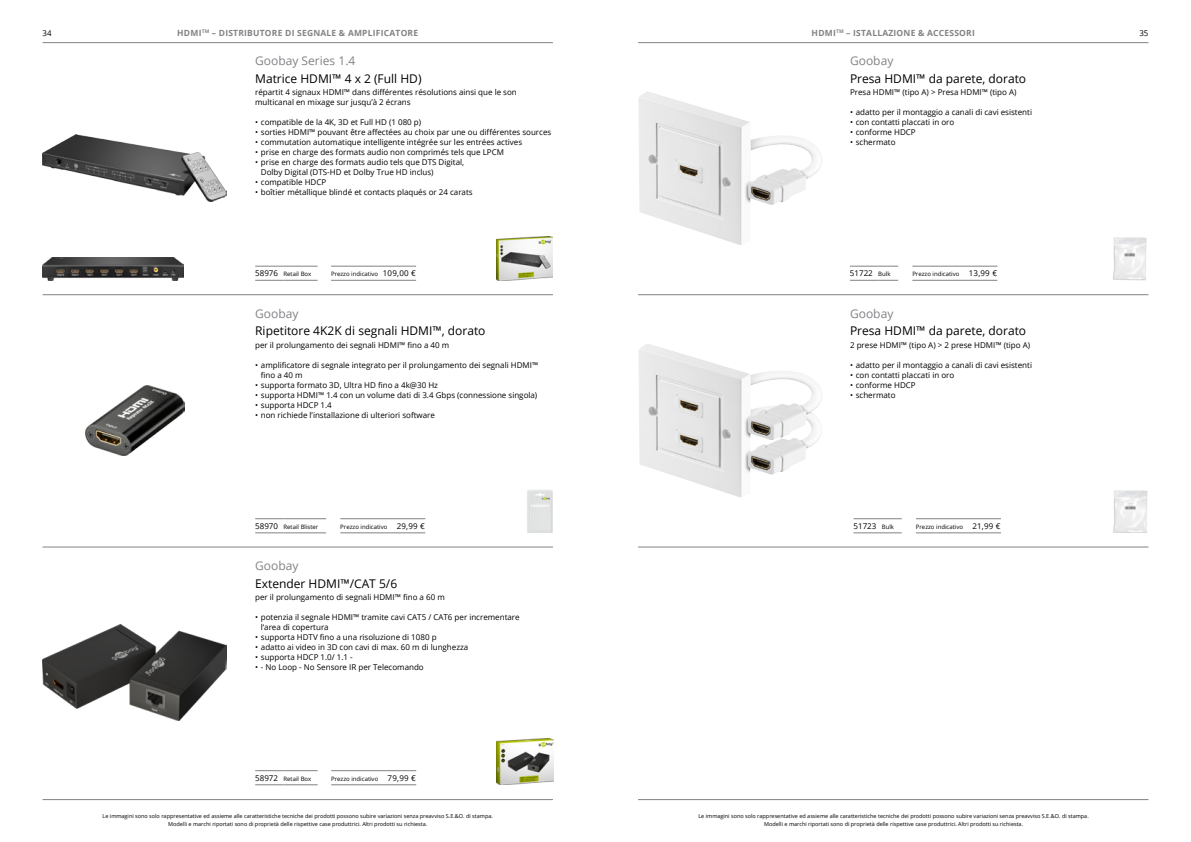
<style>
.page{position:relative;width:1191px;height:842px;background:#fff}
.page>*{position:absolute;margin:0;border:0;box-sizing:border-box;transform-origin:0 0}
.t1{font:12px "Open Sans";color:#000}
.t2{font:12px "Open Sans";color:#808285}
.t3{font:700 8.5px "Open Sans";letter-spacing:.025em;color:#808285}
.t4{font:8px/10px "Open Sans";color:#000}
.t5{font:6px "Open Sans";color:#000}
.t6{font:5.5px/8px "Open Sans";color:#000;text-align:center}
.s1{font-size:8px}
.s2{font-size:6px}
</style>
<div class="page">
<hr style="left:638px;top:42px;width:510px;height:1px;background:#808285">
<hr style="left:43px;top:42px;width:510px;height:1px;background:#808285">
<hr style="left:638px;top:799px;width:510px;height:1px;background:#808285">
<hr style="left:43px;top:799px;width:510px;height:1px;background:#808285">
<hr style="left:43px;top:295px;width:510px;height:1px;background:#808285">
<hr style="left:43px;top:547px;width:510px;height:1px;background:#808285">
<hr style="left:638px;top:295px;width:510px;height:1px;background:#808285">
<hr style="left:638px;top:547px;width:510px;height:1px;background:#808285">
<img style="left:85px;top:386px;width:99px;height:69px">
<img style="left:527px;top:490px;width:26px;height:43px">
<img style="left:43px;top:624px;width:184px;height:97px">
<img style="left:496px;top:738px;width:57px;height:47px">
<img style="left:639px;top:344px;width:183px;height:154px">
<img style="left:1113px;top:490px;width:35px;height:43px">
<img style="left:639px;top:91px;width:183px;height:154px">
<img style="left:1113px;top:237px;width:34px;height:43px">
<img style="left:43px;top:135px;width:184px;height:67px">
<img style="left:496px;top:236px;width:57px;height:44px">
<img style="left:42px;top:258px;width:141px;height:22px">
<hr style="left:340px;top:518px;width:85px;height:1px;background:#808285">
<hr style="left:340px;top:533px;width:85px;height:1px;background:#808285">
<svg style="left:255px;top:518px;width:28px;height:1px"></svg>
<svg style="left:255px;top:533px;width:28px;height:1px"></svg>
<hr style="left:283px;top:518px;width:43px;height:1px;background:#808285">
<hr style="left:283px;top:533px;width:43px;height:1px;background:#808285">
<hr style="left:331px;top:770px;width:85px;height:1px;background:#808285">
<hr style="left:331px;top:785px;width:85px;height:1px;background:#808285">
<svg style="left:255px;top:770px;width:28px;height:1px"></svg>
<svg style="left:255px;top:785px;width:28px;height:1px"></svg>
<hr style="left:283px;top:770px;width:34px;height:1px;background:#808285">
<hr style="left:283px;top:785px;width:34px;height:1px;background:#808285">
<hr style="left:916px;top:518px;width:85px;height:1px;background:#808285">
<hr style="left:916px;top:533px;width:85px;height:1px;background:#808285">
<svg style="left:853px;top:518px;width:48px;height:1px"></svg>
<svg style="left:853px;top:533px;width:48px;height:1px"></svg>
<hr style="left:912px;top:266px;width:85px;height:1px;background:#808285">
<hr style="left:912px;top:280px;width:85px;height:1px;background:#808285">
<svg style="left:850px;top:266px;width:48px;height:1px"></svg>
<svg style="left:850px;top:280px;width:48px;height:1px"></svg>
<hr style="left:331px;top:266px;width:85px;height:1px;background:#808285">
<hr style="left:331px;top:280px;width:85px;height:1px;background:#808285">
<svg style="left:255px;top:266px;width:28px;height:1px"></svg>
<svg style="left:255px;top:280px;width:28px;height:1px"></svg>
<hr style="left:283px;top:266px;width:34px;height:1px;background:#808285">
<hr style="left:283px;top:280px;width:34px;height:1px;background:#808285">
<p class="t3" style="left:177px;top:27px;width:242px">HDMI<sup>TM</sup> – DISTRIBUTORE DI SEGNALE &amp; AMPLIFICATORE</p>
<p class="t3" style="left:811px;top:27px;width:165px">HDMI<sup>TM</sup> – ISTALLAZIONE &amp; ACCESSORI</p>
<p class="t4" style="left:43px;top:28px;width:10px">34</p>
<p class="t4" style="left:1139px;top:28px;width:10px">35</p>
<h1 class="t2" style="left:255px;top:53px;width:102px">Goobay Series 1.4</h1>
<h1 class="t1" style="left:255px;top:70px;width:168px">Matrice HDMI™ 4 x 2 (Full HD)</h1>
<p class="t4" style="left:255px;top:87px;width:263px;line-height:9.6px">répartit 4 signaux HDMI™ dans différentes résolutions ainsi que le son multicanal en mixage sur jusqu’à 2 écrans</p>
<p class="t4" style="left:255px;top:116px;width:167px">• compatible de la 4K, 3D et Full HD (1 080 p)</p>
<p class="t4" style="left:255px;top:126px;width:298px">• sorties HDMI™ pouvant être affectées au choix par une ou différentes sources</p>
<p class="t4" style="left:255px;top:136px;width:268px">• commutation automatique intelligente intégrée sur les entrées actives</p>
<p class="t4" style="left:255px;top:146px;width:250px">• prise en charge des formats audio non comprimés tels que LPCM</p>
<p class="t4" style="left:261px;top:156px;width:205px;text-indent:-6px">• prise en charge des formats audio tels que DTS Digital,<br>Dolby Digital (DTS-HD et Dolby True HD inclus)</p>
<p class="t4" style="left:255px;top:176px;width:73px">• compatible HDCP</p>
<p class="t4" style="left:255px;top:186px;width:219px">• boîtier métallique blindé et contacts plaqués or 24 carats</p>
<h1 class="t2" style="left:850px;top:53px;width:45px">Goobay</h1>
<h1 class="t1" style="left:850px;top:70px;width:178px">Presa HDMI™ da parete, dorato</h1>
<p class="t4" style="left:850px;top:87px;width:168px">Presa HDMI™ (tipo A) &gt; Presa HDMI™ (tipo A)</p>
<p class="t4" style="left:850px;top:107px;width:183px">• adatto per il montaggio a canali di cavi esistenti</p>
<p class="t4" style="left:850px;top:117px;width:106px">• con contatti placcati in oro</p>
<p class="t4" style="left:850px;top:127px;width:67px">• conforme HDCP</p>
<p class="t4" style="left:850px;top:137px;width:47px">• schermato</p>
<p class="t5" style="left:255px;top:270px;width:58px"><span class="s1">58976</span> Retail Box</p>
<p class="t5" style="left:331px;top:270px;width:86px">Prezzo indicativo <span class="s1">109,00 €</span></p>
<p class="t4" style="left:850px;top:268px;width:42px">51722 <span class="s2">Bulk</span></p>
<p class="t5" style="left:912px;top:270px;width:86px">Prezzo indicativo <span class="s1">13,99 €</span></p>
<h1 class="t2" style="left:255px;top:305px;width:45px">Goobay</h1>
<h1 class="t1" style="left:255px;top:323px;width:232px">Ripetitore 4K2K di segnali HDMI™, dorato</h1>
<p class="t4" style="left:255px;top:339px;width:196px">per il prolungamento dei segnali HDMI™ fino a 40 m</p>
<p class="t4" style="left:261px;top:359px;width:279px;text-indent:-6px">• amplificatore di segnale integrato per il prolungamento dei segnali HDMI™ fino a 40 m</p>
<p class="t4" style="left:255px;top:379px;width:184px">• supporta formato 3D, Ultra HD fino a 4k@30 Hz</p>
<p class="t4" style="left:255px;top:389px;width:284px">• supporta HDMI™ 1.4 con un volume dati di 3.4 Gbps (connessione singola)</p>
<p class="t4" style="left:255px;top:399px;width:78px">• supporta HDCP 1.4</p>
<p class="t4" style="left:255px;top:409px;width:181px">• non richiede l’installazione di ulteriori software</p>
<p class="t5" style="left:255px;top:523px;width:65px"><span class="s1">58970</span> Retail Blister</p>
<p class="t5" style="left:340px;top:523px;width:86px">Prezzo indicativo <span class="s1">29,99 €</span></p>
<h1 class="t2" style="left:255px;top:558px;width:45px">Goobay</h1>
<h1 class="t1" style="left:255px;top:575px;width:143px">Extender HDMI™/CAT 5/6</h1>
<p class="t4" style="left:255px;top:592px;width:191px">per il prolungamento di segnali HDMI™ fino a 60 m</p>
<p class="t4" style="left:261px;top:612px;width:260px;text-indent:-6px">• potenzia il segnale HDMI™ tramite cavi CAT5 / CAT6 per incrementare l‘area di copertura</p>
<p class="t4" style="left:255px;top:632px;width:183px">• supporta HDTV fino a una risoluzione di 1080 p</p>
<p class="t4" style="left:255px;top:642px;width:215px">• adatto ai video in 3D con cavi di max. 60 m di lunghezza</p>
<p class="t4" style="left:255px;top:652px;width:99px">• supporta HDCP 1.0/ 1.1 -</p>
<p class="t4" style="left:255px;top:662px;width:170px">• - No Loop - No Sensore IR per Telecomando</p>
<p class="t5" style="left:255px;top:774px;width:58px"><span class="s1">58972</span> Retail Box</p>
<p class="t5" style="left:331px;top:774px;width:86px">Prezzo indicativo <span class="s1">79,99 €</span></p>
<p class="t6" style="left:103px;top:812px;width:392px">Le immagini sono solo rappresentative ed assieme alle caratteristiche tecniche dei prodotti possono subire variazioni senza preavviso S.E.&amp;O. di stampa.<br>Modelli e marchi riportati sono di proprietà delle rispettive case produttrici. Altri prodotti su richiesta.</p>
<h1 class="t2" style="left:850px;top:305px;width:45px">Goobay</h1>
<h1 class="t1" style="left:850px;top:323px;width:178px">Presa HDMI™ da parete, dorato</h1>
<p class="t4" style="left:850px;top:339px;width:182px">2 prese HDMI™ (tipo A) &gt; 2 prese HDMI™ (tipo A)</p>
<p class="t4" style="left:850px;top:359px;width:183px">• adatto per il montaggio a canali di cavi esistenti</p>
<p class="t4" style="left:850px;top:369px;width:106px">• con contatti placcati in oro</p>
<p class="t4" style="left:850px;top:379px;width:67px">• conforme HDCP</p>
<p class="t4" style="left:850px;top:389px;width:47px">• schermato</p>
<p class="t4" style="left:853px;top:521px;width:42px">51723 <span class="s2">Bulk</span></p>
<p class="t5" style="left:916px;top:523px;width:86px">Prezzo indicativo <span class="s1">21,99 €</span></p>
<p class="t6" style="left:698px;top:812px;width:392px">Le immagini sono solo rappresentative ed assieme alle caratteristiche tecniche dei prodotti possono subire variazioni senza preavviso S.E.&amp;O. di stampa.<br>Modelli e marchi riportati sono di proprietà delle rispettive case produttrici. Altri prodotti su richiesta.</p>
</div>
